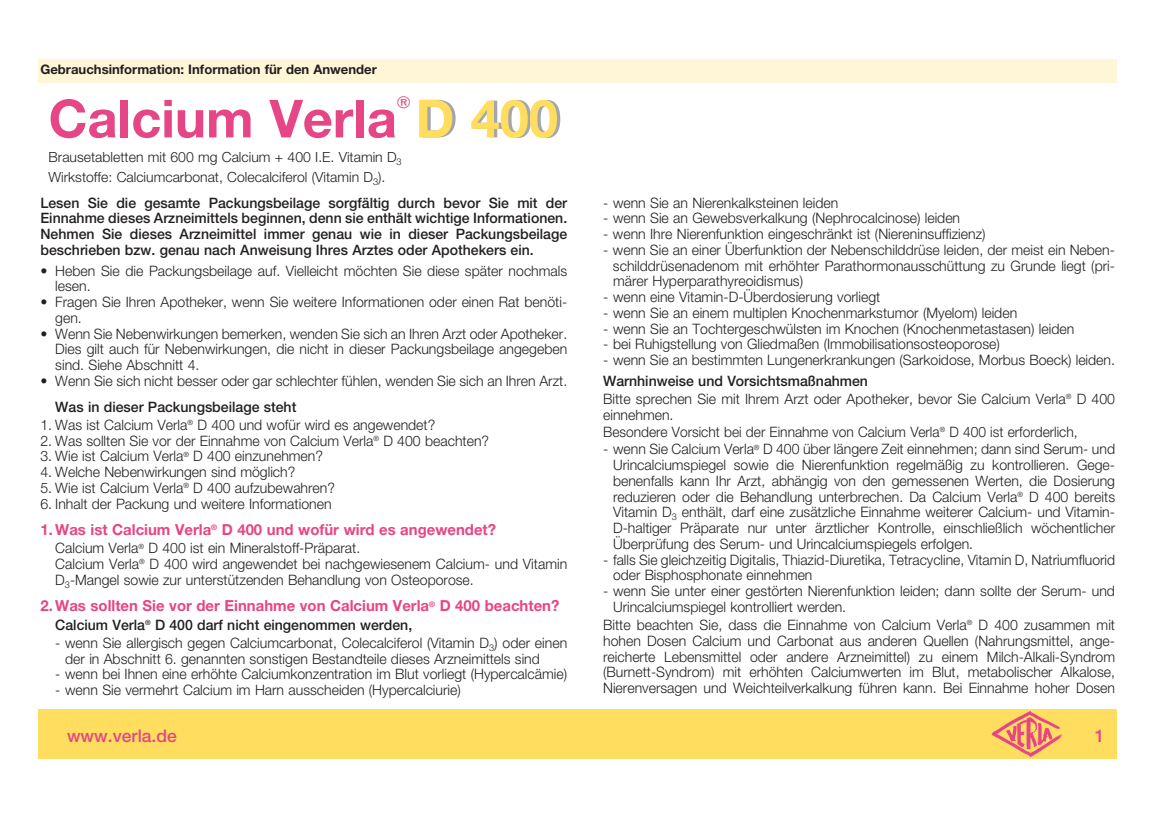
<style>
.page{position:relative;width:1166px;height:818px;background:#fff}
.page>*{position:absolute;margin:0;border:0;box-sizing:border-box;transform-origin:0 0}
.t1{font:700 52.5px "Helvetica Neue LT Pro";color:#e64685}
.t2{font:500 17.5px "Helvetica Neue LT Pro";color:#e64685}
.t3{font:700 15.22px "Helvetica Neue LT Pro";color:#e64685}
.t4{font:300 14.35px/15.8px "Helvetica Neue LT Pro";color:#231f20}
.t5{font:500 14.35px/15.8px "Helvetica Neue LT Pro";color:#231f20;text-align:justify}
.t6{font:300 14px/20.1px "Helvetica Neue LT Pro";color:#231f20}
.t7{font:700 13.12px "Helvetica Neue LT Pro";color:#231f20}
.s1{color:#ffde5f}
.s2{font-weight:500}
</style>
<div class="page">
<div style="left:39px;top:59px;width:1078px;height:24px;background:#fff6d8"></div>
<div style="left:39px;top:709px;width:1078px;height:50px;background:#ffde5f"></div>
<img style="left:991px;top:711px;width:71px;height:46px">
<p class="t7" style="left:40px;top:61px;width:338px">Gebrauchsinformation: Information für den Anwender</p>
<h1 class="t1" style="left:49px;top:85px;width:511px">Calcium Verla <span class="s1">D 400</span></h1>
<p class="t6" style="left:49px;top:146px;width:355px">Brausetabletten mit 600 mg Calcium + 400 I.E. Vitamin D<sub>3<br></sub>Wirkstoffe: Calciumcarbonat, Colecalciferol (Vitamin D<sub>3</sub>).</p>
<p class="t5" style="left:40px;top:194px;width:528px">Lesen Sie die gesamte Packungsbeilage sorgfältig durch bevor Sie mit der Einnahme dieses Arzneimittels beginnen, denn sie enthält wichtige Informationen.<br>Nehmen Sie dieses Arzneimittel immer genau wie in dieser Packungsbeilage beschrieben bzw. genau nach Anweisung Ihres Arztes oder Apothekers ein.</p>
<p class="t4" style="left:55px;top:262px;width:513px;text-indent:-15px">• Heben Sie die Packungsbeilage auf. Vielleicht möchten Sie diese später nochmals lesen.</p>
<p class="t4" style="left:55px;top:294px;width:513px;text-indent:-15px">• Fragen Sie Ihren Apotheker, wenn Sie weitere Informationen oder einen Rat benöti&shy;gen.</p>
<p class="t4" style="left:55px;top:325px;width:513px;text-align:justify;text-indent:-15px">• Wenn Sie Nebenwirkungen bemerken, wenden Sie sich an Ihren Arzt oder Apotheker.<br>Dies gilt auch für Nebenwirkungen, die nicht in dieser Packungsbeilage angegeben sind. Siehe Abschnitt 4.</p>
<p class="t4" style="left:40px;top:372px;width:528px">• Wenn Sie sich nicht besser oder gar schlechter fühlen, wenden Sie sich an Ihren Arzt.</p>
<p class="t5" style="left:55px;top:398px;width:243px">Was in dieser Packungsbeilage steht</p>
<p class="t4" style="left:40px;top:416px;width:396px">1. Was ist Calcium Verla<sup>®</sup> D 400 und wofür wird es angewendet?</p>
<p class="t4" style="left:40px;top:432px;width:450px">2. Was sollten Sie vor der Einnahme von Calcium Verla<sup>®</sup> D 400 beachten?</p>
<p class="t4" style="left:40px;top:448px;width:284px">3. Wie ist Calcium Verla<sup>®</sup> D 400 einzunehmen?</p>
<p class="t4" style="left:40px;top:464px;width:256px">4. Welche Nebenwirkungen sind möglich?</p>
<p class="t4" style="left:40px;top:479px;width:296px">5. Wie ist Calcium Verla<sup>®</sup> D 400 aufzubewahren?</p>
<p class="t4" style="left:40px;top:495px;width:293px">6. Inhalt der Packung und weitere Informationen</p>
<p class="t3" style="left:40px;top:520px;width:457px">1. Was ist Calcium Verla<sup>®</sup> D 400 und wofür wird es angewendet?</p>
<p class="t4" style="left:55px;top:540px;width:513px">Calcium Verla<sup>®</sup> D 400 ist ein Mineralstoff-Präparat.<br>Calcium Verla<sup>®</sup> D 400 wird angewendet bei nachgewiesenem Calcium- und Vitamin<br>D<sub>3</sub>-Mangel sowie zur unterstützenden Behandlung von Osteoporose.</p>
<p class="t3" style="left:40px;top:596px;width:520px">2. Was sollten Sie vor der Einnahme von Calcium Verla<sup>®</sup> D 400 beachten?</p>
<p class="t5" style="left:55px;top:616px;width:358px">Calcium Verla<sup>®</sup> D 400 darf nicht eingenommen werden,</p>
<p class="t4" style="left:65px;top:634px;width:503px;text-indent:-10px">- wenn Sie allergisch gegen Calciumcarbonat, Colecalciferol (Vitamin D<sub>3</sub>) oder einen der in Abschnitt 6. genannten sonstigen Bestandteile dieses Arzneimittels sind</p>
<p class="t4" style="left:55px;top:666px;width:513px">- wenn bei Ihnen eine erhöhte Calciumkonzentration im Blut vorliegt (Hypercalcämie)</p>
<p class="t4" style="left:55px;top:682px;width:407px">- wenn Sie vermehrt Calcium im Harn ausscheiden (Hypercalciurie)</p>
<p class="t2" style="left:67px;top:725px;width:111px">www.verla.de</p>
<p class="t4" style="left:603px;top:194px;width:237px">- wenn Sie an Nierenkalksteinen leiden</p>
<p class="t4" style="left:603px;top:210px;width:359px">- wenn Sie an Gewebsverkalkung (Nephrocalcinose) leiden</p>
<p class="t4" style="left:603px;top:226px;width:384px">- wenn Ihre Nierenfunktion eingeschränkt ist (Niereninsuffizienz)</p>
<p class="t4" style="left:613px;top:241px;width:504px;text-indent:-10px">- wenn Sie an einer Überfunktion der Nebenschilddrüse leiden, der meist ein Neben&shy;schilddrüsenadenom mit erhöhter Parathormonausschüttung zu Grunde liegt (pri&shy;märer Hyperparathyreoidismus)</p>
<p class="t4" style="left:603px;top:289px;width:279px">- wenn eine Vitamin-D-Überdosierung vorliegt</p>
<p class="t4" style="left:603px;top:304px;width:416px">- wenn Sie an einem multiplen Knochenmarkstumor (Myelom) leiden</p>
<p class="t4" style="left:603px;top:320px;width:473px">- wenn Sie an Tochtergeschwülsten im Knochen (Knochenmetastasen) leiden</p>
<p class="t4" style="left:603px;top:336px;width:398px">- bei Ruhigstellung von Gliedmaßen (Immobilisationsosteoporose)</p>
<p class="t4" style="left:603px;top:352px;width:513px">- wenn Sie an bestimmten Lungenerkrankungen (Sarkoidose, Morbus Boeck) leiden.</p>
<p class="t4" style="left:603px;top:371px;width:513px;line-height:18.2px"><span class="s2">Warnhinweise und Vorsichtsmaßnahmen<br></span>Bitte sprechen Sie mit Ihrem Arzt oder Apotheker, bevor Sie Calcium Verla<sup>®</sup> D 400</p>
<p class="t4" style="left:603px;top:406px;width:476px;line-height:17.2px">einnehmen.<br>Besondere Vorsicht bei der Einnahme von Calcium Verla<sup>®</sup> D 400 ist erforderlich,</p>
<p class="t4" style="left:613px;top:441px;width:504px;text-indent:-10px">- wenn Sie Calcium Verla<sup>®</sup> D 400 über längere Zeit einnehmen; dann sind Serum- und Urincalciumspiegel sowie die Nierenfunktion regelmäßig zu kontrollieren. Gege&shy;benenfalls kann Ihr Arzt, abhängig von den gemessenen Werten, die Dosierung reduzieren oder die Behandlung unterbrechen. Da Calcium Verla<sup>®</sup> D 400 bereits Vitamin D<sub>3</sub> enthält, darf eine zusätzliche Einnahme weiterer Calcium- und Vitamin-D-haltiger Präparate nur unter ärztlicher Kontrolle, einschließlich wöchentlicher Überprüfung des Serum- und Urincalciumspiegels erfolgen.</p>
<p class="t4" style="left:613px;top:551px;width:503px;text-indent:-10px">- falls Sie gleichzeitig Digitalis, Thiazid-Diuretika, Tetracycline, Vitamin D, Natriumfluorid oder Bisphosphonate einnehmen</p>
<p class="t4" style="left:613px;top:583px;width:503px;text-indent:-10px">- wenn Sie unter einer gestörten Nierenfunktion leiden; dann sollte der Serum- und<br>Urincalciumspiegel kontrolliert werden.</p>
<p class="t4" style="left:603px;top:617px;width:513px;text-align:justify">Bitte beachten Sie, dass die Einnahme von Calcium Verla<sup>®</sup> D 400 zusammen mit hohen Dosen Calcium und Carbonat aus anderen Quellen (Nahrungsmittel, ange&shy;reicherte Lebensmittel oder andere Arzneimittel) zu einem Milch-Alkali-Syndrom (Burnett-Syndrom) mit erhöhten Calciumwerten im Blut, metabolischer Alkalose, Nierenversagen und Weichteilverkalkung führen kann. Bei Einnahme hoher Dosen</p>
<p class="t2" style="left:1095px;top:725px;width:11px">1</p>
</div>
